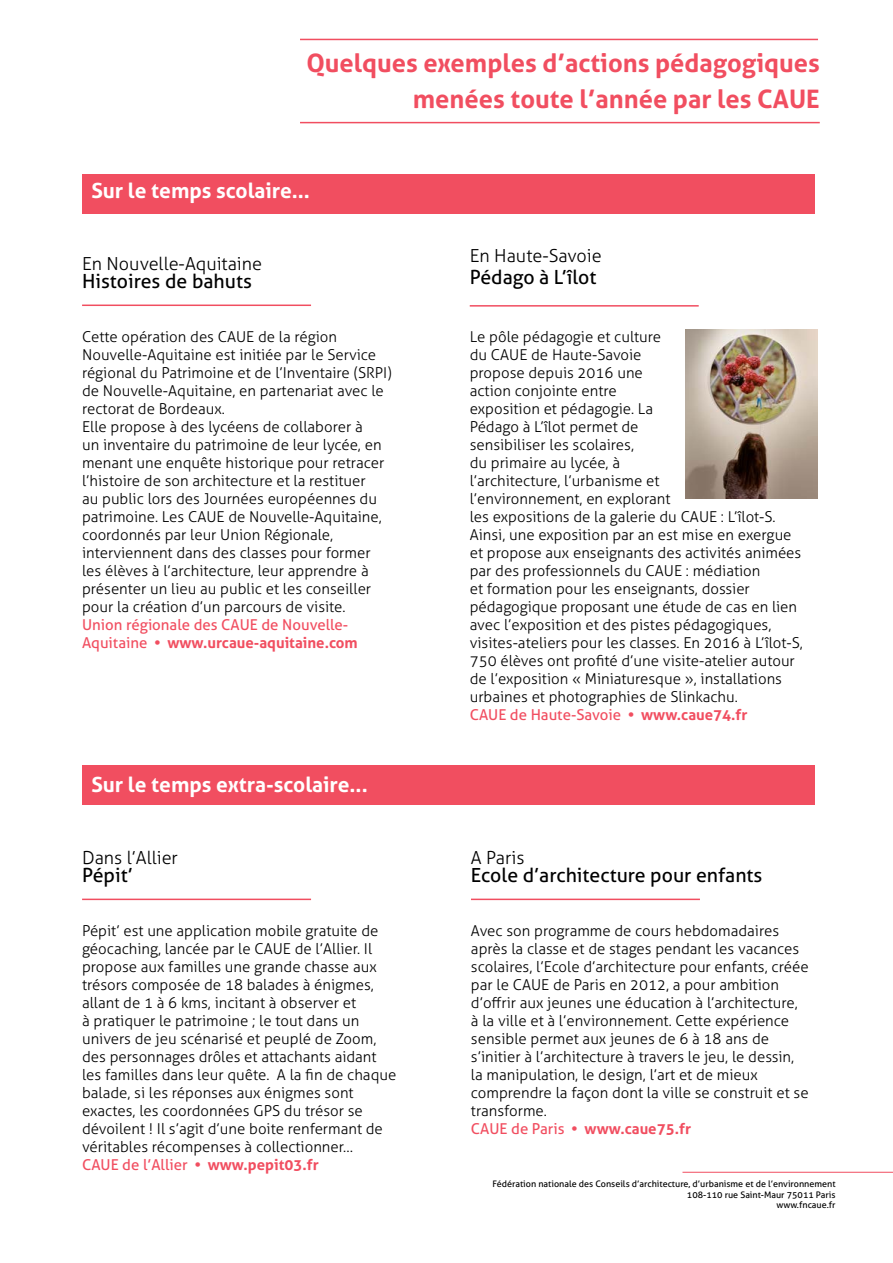
<style>
.page{position:relative;width:893px;height:1263px;background:#fff}
.page>*{position:absolute;margin:0;border:0;box-sizing:border-box;transform-origin:0 0}
.t1{font:700 25.5px/36px "Aller";color:#f14e60;text-align:right}
.t2{font:700 21px "Aller";color:#fff}
.t3{font:19.5px "Aller";color:#000}
.t4{font:300 18px "Aller";color:#000}
.t5{font:300 15px/18px "Aller";color:#000}
.t6{font:15px/18px "Aller";color:#f14e60}
.t7{font:9px/10.8px "Aller";color:#000;text-align:right}
.s1{font-weight:700}
.s2{font-weight:400;color:#f14e60}
.s3{font-weight:700;color:#f14e60}
</style>
<div class="page">
<hr style="left:300px;top:39px;width:518px;height:1px;background:#f14e60">
<hr style="left:300px;top:122px;width:520px;height:1px;background:#f14e60">
<hr style="left:82px;top:305px;width:229px;height:1px;background:#f14e60">
<hr style="left:82px;top:899px;width:229px;height:1px;background:#f14e60">
<hr style="left:471px;top:899px;width:229px;height:1px;background:#f14e60">
<hr style="left:470px;top:305px;width:229px;height:2px;background:#f14e60">
<div style="left:82px;top:765px;width:732px;height:39px;background:#f14e60"></div>
<div style="left:82px;top:174px;width:732px;height:40px;background:#f14e60"></div>
<img style="left:685px;top:330px;width:133px;height:168px">
<hr style="left:682px;top:1172px;width:211px;height:1px;background:#f14e60">
<h1 class="t1" style="left:306px;top:45px;width:515px">Quelques exemples d’actions pédagogiques menées toute l’année par les CAUE</h1>
<h2 class="t2" style="left:91px;top:178px;width:220px">Sur le temps scolaire...</h2>
<p class="t4" style="left:82px;top:253px;width:182px">En Nouvelle-Aquitaine</p>
<h3 class="t3" style="left:82px;top:269px;width:171px">Histoires de bahuts</h3>
<p class="t5" style="left:82px;top:328px;width:311px">Cette opération des CAUE de la région Nouvelle-Aquitaine est initiée par le Service régional du Patrimoine et de l’Inventaire (SRPI) de Nouvelle-Aquitaine, en partenariat avec le rectorat de Bordeaux.<br>Elle propose à des lycéens de collaborer à<br>un inventaire du patrimoine de leur lycée, en menant une enquête historique pour retracer l’histoire de son architecture et la restituer<br>au public lors des Journées européennes du patrimoine. Les CAUE de Nouvelle-Aquitaine, coordonnés par leur Union Régionale, interviennent dans des classes pour former les élèves à l’architecture, leur apprendre à présenter un lieu au public et les conseiller pour la création d’un parcours de visite.</p>
<p class="t6" style="left:82px;top:616px;width:277px">Union régionale des CAUE de Nouvelle-<br>Aquitaine <span class="s1">• www.urcaue-aquitaine.com</span></p>
<h2 class="t2" style="left:91px;top:772px;width:278px">Sur le temps extra-scolaire...</h2>
<p class="t4" style="left:82px;top:847px;width:97px">Dans l’Allier</p>
<h3 class="t3" style="left:82px;top:863px;width:52px">Pépit’</h3>
<p class="t5" style="left:82px;top:922px;width:316px">Pépit’ est une application mobile gratuite de géocaching, lancée par le CAUE de l’Allier. Il propose aux familles une grande chasse aux trésors composée de 18 balades à énigmes, allant de 1 à 6 kms, incitant à observer et<br>à pratiquer le patrimoine ; le tout dans un univers de jeu scénarisé et peuplé de Zoom, des personnages drôles et attachants aidant les familles dans leur quête. A la fin de chaque balade, si les réponses aux énigmes sont exactes, les coordonnées GPS du trésor se dévoilent ! Il s’agit d’une boite renfermant de véritables récompenses à collectionner…<br><span class="s2">CAUE de l’Allier</span> <span class="s3">• www.pepit03.fr</span></p>
<p class="t4" style="left:470px;top:245px;width:134px">En Haute-Savoie</p>
<h3 class="t3" style="left:470px;top:265px;width:128px">Pédago à L’îlot</h3>
<p class="t5" style="left:470px;top:328px;width:335px">Le pôle pédagogie et culture<br>du CAUE de Haute-Savoie<br>propose depuis 2016 une<br>action conjointe entre<br>exposition et pédagogie. La<br>Pédago à L’îlot permet de<br>sensibiliser les scolaires,<br>du primaire au lycée, à<br>l’architecture, l’urbanisme et<br>l’environnement, en explorant<br>les expositions de la galerie du CAUE : L’îlot-S.<br>Ainsi, une exposition par an est mise en exergue et propose aux enseignants des activités animées par des professionnels du CAUE : médiation<br>et formation pour les enseignants, dossier pédagogique proposant une étude de cas en lien avec l’exposition et des pistes pédagogiques, visites-ateliers pour les classes. En 2016 à L’îlot-S, 750 élèves ont profité d’une visite-atelier autour de l’exposition « Miniaturesque », installations urbaines et photographies de Slinkachu.<br><span class="s2">CAUE de Haute-Savoie</span> <span class="s3">• www.caue74.fr</span></p>
<p class="t4" style="left:471px;top:847px;width:55px">A Paris</p>
<h3 class="t3" style="left:471px;top:863px;width:293px">Ecole d’architecture pour enfants</h3>
<p class="t5" style="left:471px;top:922px;width:339px">Avec son programme de cours hebdomadaires après la classe et de stages pendant les vacances scolaires, l’Ecole d’architecture pour enfants, créée par le CAUE de Paris en 2012, a pour ambition d’offrir aux jeunes une éducation à l’architecture, à la ville et à l’environnement. Cette expérience sensible permet aux jeunes de 6 à 18 ans de s’initier à l’architecture à travers le jeu, le dessin, la manipulation, le design, l’art et de mieux comprendre la façon dont la ville se construit et se transforme.<br><span class="s2">CAUE de Paris</span> <span class="s3">• www.caue75.fr</span></p>
<p class="t7" style="left:492px;top:1178px;width:345px">Fédération nationale des Conseils d’architecture, d’urbanisme et de l’environnement<br>108-110 rue Saint-Maur 75011 Paris<br>www.fncaue.fr</p>
</div>
